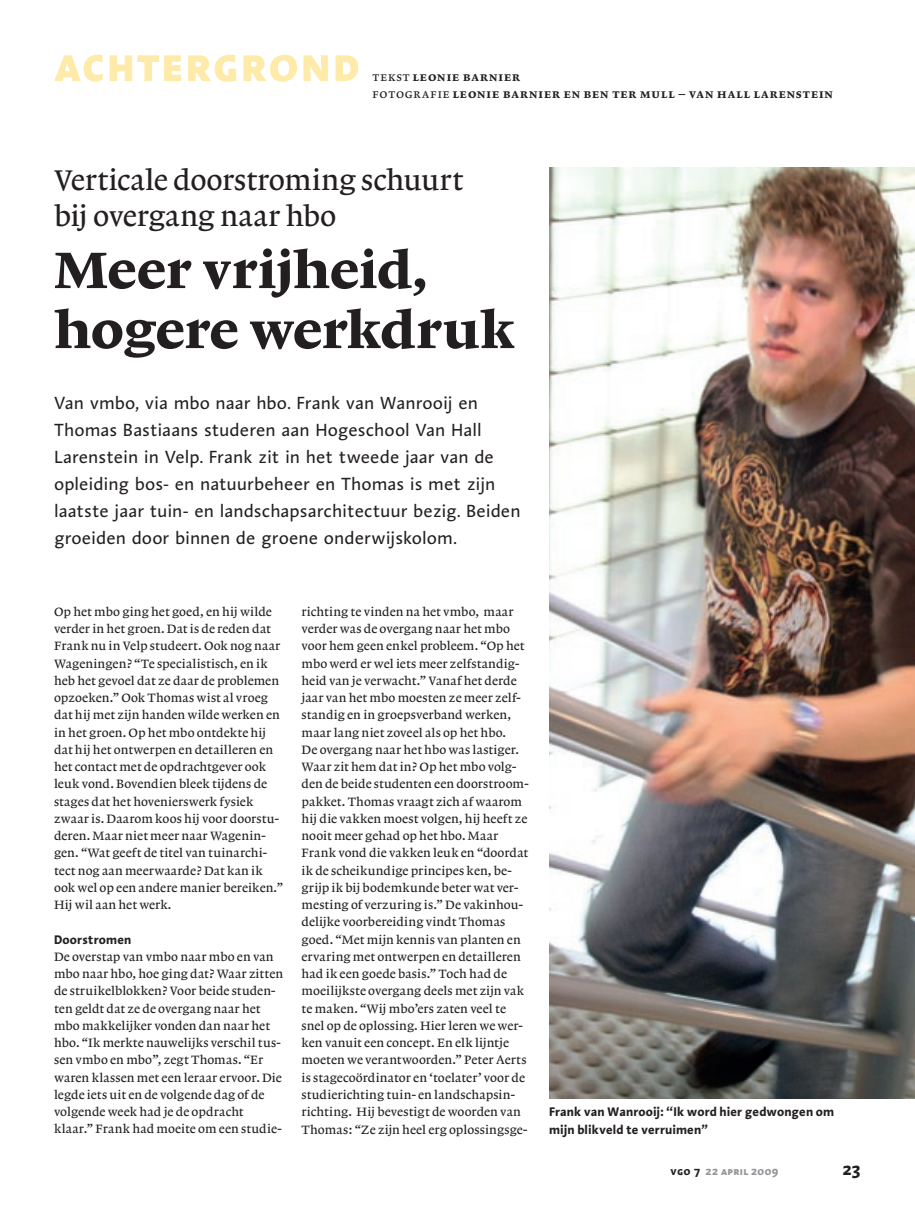
<style>
.page{position:relative;width:915px;height:1212px;background:#fff}
.page>*{position:absolute;margin:0;border:0;box-sizing:border-box;transform-origin:0 0}
.t1{font:54px/60px "Lexicon No 1 Roman E Txt";letter-spacing:-.015em;color:#231f20}
.t2{font:700 52.5px "Linotype Aroma SC";letter-spacing:.015em;color:#ffeba9}
.t3{font:500 30px/36px "Lexicon No 1 Roman A";letter-spacing:-.01em;color:#231f20}
.t4{font:18px/27px "Linotype Aroma";color:#231f20}
.t5{font:700 18px "Linotype Aroma";color:#231f20}
.t6{font:500 12.75px/17.2px "Lexicon No 1 Roman A";letter-spacing:.01em;color:#231f20}
.t7{font:700 12.75px/17.2px "Linotype Aroma";letter-spacing:.005em;color:#231f20}
.t8{font:12.75px/17.2px "Lexicon No 1 Roman D Exp";letter-spacing:.075em;color:#231f20}
.t9{font:700 12px "Linotype Aroma SC";letter-spacing:.025em;color:#939598}
.s1{font-family:"Lexicon No 1 Roman A Exp"}
.s2{color:#231f20}
</style>
<div class="page">
<img style="left:549px;top:167px;width:365px;height:932px">
<h2 class="t2" style="left:54px;top:28px;width:308px">achtergrond</h2>
<p class="t8" style="left:372px;top:68px;width:462px"><span class="s1">tekst</span> leonie barnier<br><span class="s1">fotografie</span> leonie barnier en ben ter mull – van hall larenstein</p>
<h3 class="t3" style="left:54px;top:162px;width:410px">Verticale doorstroming schuurt bij overgang naar hbo</h3>
<h1 class="t1" style="left:54px;top:240px;width:462px">Meer vrijheid, hogere werkdruk</h1>
<p class="t4" style="left:54px;top:389px;width:468px">Van vmbo, via mbo naar hbo. Frank van Wanrooij en Thomas Bastiaans studeren aan Hogeschool Van Hall Larenstein in Velp. Frank zit in het tweede jaar van de opleiding bos- en natuurbeheer en Thomas is met zijn laatste jaar tuin- en landschapsarchitectuur bezig. Beiden groeiden door binnen de groene onderwijskolom.</p>
<p class="t6" style="left:54px;top:603px;width:230px">Op het mbo ging het goed, en hij wilde verder in het groen. Dat is de reden dat Frank nu in Velp studeert. Ook nog naar Wageningen? “Te specialistisch, en ik heb het gevoel dat ze daar de problemen opzoeken.” Ook Thomas wist al vroeg dat hij met zijn handen wilde werken en in het groen. Op het mbo ontdekte hij dat hij het ontwerpen en detailleren en het contact met de opdrachtgever ook leuk vond. Bovendien bleek tijdens de stages dat het hovenierswerk fysiek zwaar is. Daarom koos hij voor doorstu&shy;deren. Maar niet meer naar Wagenin&shy;gen. “Wat geeft de titel van tuinarchi&shy;tect nog aan meerwaarde? Dat kan ik ook wel op een andere manier bereiken.” Hij wil aan het werk.</p>
<p class="t7" style="left:54px;top:930px;width:79px">Doorstromen</p>
<p class="t6" style="left:54px;top:948px;width:230px">De overstap van vmbo naar mbo en van mbo naar hbo, hoe ging dat? Waar zitten de struikelblokken? Voor beide studen&shy;ten geldt dat ze de overgang naar het mbo makkelijker vonden dan naar het hbo. “Ik merkte nauwelijks verschil tus&shy;sen vmbo en mbo”, zegt Thomas. “Er waren klassen met een leraar ervoor. Die legde iets uit en de volgende dag of de volgende week had je de opdracht klaar.” Frank had moeite om een studie-</p>
<p class="t6" style="left:301px;top:603px;width:228px">richting te vinden na het vmbo, maar verder was de overgang naar het mbo voor hem geen enkel probleem. “Op het mbo werd er wel iets meer zelfstandig&shy;heid van je verwacht.” Vanaf het derde jaar van het mbo moesten ze meer zelf&shy;standig en in groepsverband werken, maar lang niet zoveel als op het hbo.<br>De overgang naar het hbo was lastiger.<br>Waar zit hem dat in? Op het mbo volg&shy;den de beide studenten een doorstroom&shy;pakket. Thomas vraagt zich af waarom hij die vakken moest volgen, hij heeft ze nooit meer gehad op het hbo. Maar Frank vond die vakken leuk en “doordat ik de scheikundige principes ken, be&shy;grijp ik bij bodemkunde beter wat ver&shy;mesting of verzuring is.” De vakinhou&shy;delijke voorbereiding vindt Thomas goed. “Met mijn kennis van planten en ervaring met ontwerpen en detailleren had ik een goede basis.” Toch had de moeilijkste overgang deels met zijn vak te maken. “Wij mbo’ers zaten veel te snel op de oplossing. Hier leren we wer&shy;ken vanuit een concept. En elk lijntje moeten we verantwoorden.” Peter Aerts is stagecoördinator en ‘toelater’ voor de studierichting tuin- en landschapsin&shy;richting. Hij bevestigt de woorden van Thomas: “Ze zijn heel erg oplossingsge-</p>
<p class="t7" style="left:549px;top:1103px;width:286px">Frank van Wanrooij: “Ik word hier gedwongen om mijn blikveld te verruimen”</p>
<p class="t9" style="left:670px;top:1163px;width:109px"><span class="s2">vgo 7</span> 22 april 2009</p>
<h3 class="t5" style="left:841px;top:1156px;width:20px">23</h3>
</div>
